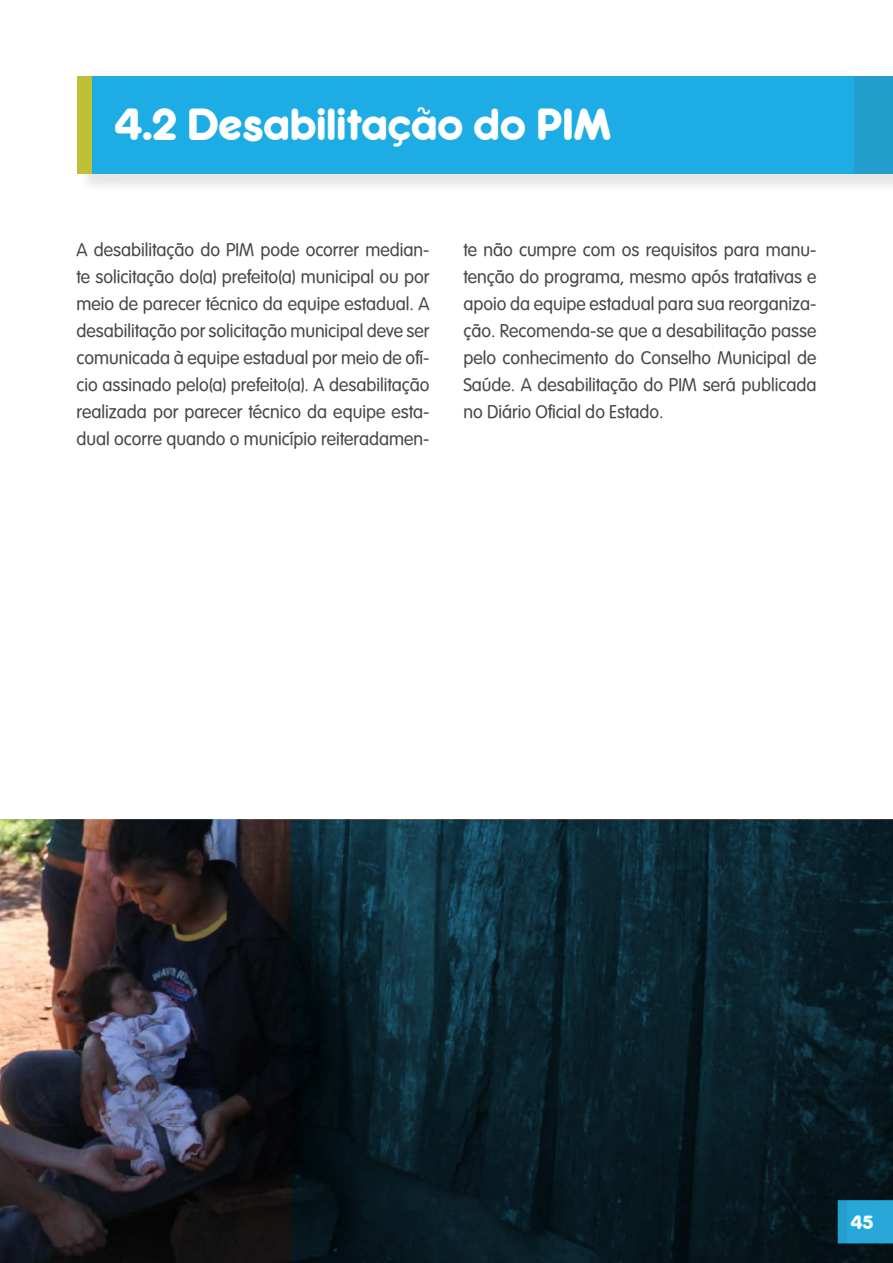
<style>
.page{position:relative;width:893px;height:1263px;background:#fff}
.page>*{position:absolute;margin:0;border:0;box-sizing:border-box;transform-origin:0 0}
.t1{font:42px "Rocko Ultra FLF";color:#fff}
.t2{font:18px/27px "VAG Rounded Lt Normal";color:#464646;text-align:justify}
.t3{font:18px "Rocko Ultra FLF";color:#fff}
</style>
<div class="page">
<img style="left:0;top:819px;width:893px;height:444px">
<div style="left:79px;top:79px;width:32px;height:114px;background:#231f20;opacity:.11"></div>
<div style="left:77px;top:77px;width:15px;height:97px;background:#c0c036"></div>
<div style="left:95px;top:79px;width:798px;height:114px;background:#231f20;opacity:.11"></div>
<div style="left:92px;top:77px;width:801px;height:97px;background:#1dade4"></div>
<div style="left:855px;top:77px;width:38px;height:97px;background:#249fcd"></div>
<svg style="left:291px;top:820px;width:601px;height:443px;background:#0a232c"></svg>
<h1 class="t1" style="left:115px;top:98px;width:498px">4.2 Desabilitação do PIM</h1>
<p class="t2" style="left:77px;top:236px;width:354px">A desabilitação do PIM pode ocorrer median&shy;te solicitação do(a) prefeito(a) municipal ou por meio de parecer técnico da equipe estadual. A desabilitação por solicitação municipal deve ser comunicada à equipe estadual por meio de ofí&shy;cio assinado pelo(a) prefeito(a). A desabilitação realizada por parecer técnico da equipe esta&shy;dual ocorre quando o município reiteradamen-</p>
<p class="t2" style="left:463px;top:236px;width:354px">te não cumpre com os requisitos para manu&shy;tenção do programa, mesmo após tratativas e apoio da equipe estadual para sua reorganiza&shy;ção. Recomenda-se que a desabilitação passe pelo conhecimento do Conselho Municipal de Saúde. A desabilitação do PIM será publicada no Diário Oficial do Estado.</p>
<p class="t3" style="left:851px;top:1211px;width:24px">45</p>
</div>
